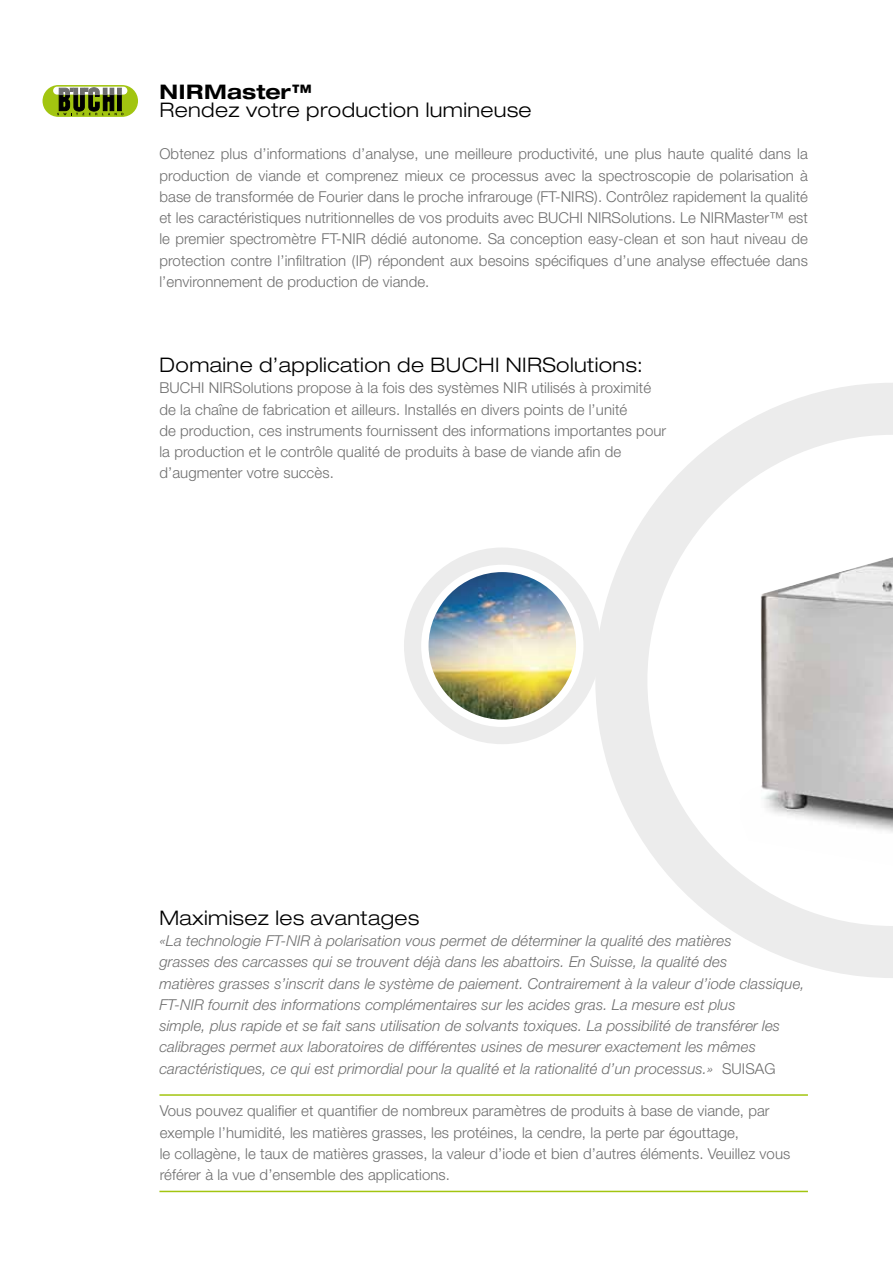
<style>
.page{position:relative;width:893px;height:1263px;background:#fff}
.page>*{position:absolute;margin:0;border:0;box-sizing:border-box;transform-origin:0 0}
.t1{font:300 expanded 20.1px "Helvetica Neue LT Std";letter-spacing:.02em;color:#000}
.t2{font:700 expanded 20.1px "Helvetica Neue LT Std";letter-spacing:.01em;color:#000}
.t3{font:300 15px/21.3px "Helvetica Neue LT Std";letter-spacing:.005em;color:#6e6e6e}
.t4{font:italic 300 15px/21.3px "Helvetica Neue LT Std";letter-spacing:.005em;color:#6e6e6e}
.s1{font-style:normal}
</style>
<div class="page">
<svg style="left:43px;top:85px;width:95px;height:32px"></svg>
<div style="left:53px;top:87px;width:74px;height:8px;background:#fff;border-radius:4px"></div>
<svg style="left:57px;top:88px;width:66px;height:27px"></svg>
<hr style="left:159px;top:1094px;width:649px;height:2px;background:#a2c510">
<hr style="left:159px;top:1191px;width:649px;height:1px;background:#a2c510">
<svg style="left:601px;top:383px;width:292px;height:595px"></svg>
<img style="left:740px;top:557px;width:153px;height:308px">
<svg style="left:404px;top:548px;width:197px;height:196px"></svg>
<img style="left:429px;top:572px;width:147px;height:148px;border-radius:74px">
<h1 class="t2" style="left:159px;top:80px;width:154px">NIRMaster™</h1>
<h1 class="t1" style="left:159px;top:98px;width:374px">Rendez votre production lumineuse</h1>
<p class="t3" style="left:159px;top:143px;width:650px;text-align:justify">Obtenez plus d’informations d’analyse, une meilleure productivité, une plus haute qualité dans la production de viande et comprenez mieux ce processus avec la spectroscopie de polarisation à base de transformée de Fourier dans le proche infrarouge (FT-NIRS). Contrôlez rapidement la qualité et les caractéristiques nutritionnelles de vos produits avec BUCHI NIRSolutions. Le NIRMaster™ est le premier spectromètre FT-NIR dédié autonome. Sa conception easy-clean et son haut niveau de protection contre l’infiltration (IP) répondent aux besoins spécifiques d’une analyse effectuée dans l’environnement de production de viande.</p>
<h1 class="t1" style="left:159px;top:353px;width:485px">Domaine d’application de BUCHI NIRSolutions:</h1>
<p class="t3" style="left:159px;top:377px;width:508px">BUCHI NIRSolutions propose à la fois des systèmes NIR utilisés à proximité de la chaîne de fabrication et ailleurs. Installés en divers points de l’unité<br>de production, ces instruments fournissent des informations importantes pour la production et le contrôle qualité de produits à base de viande afin de d’augmenter votre succès.</p>
<h1 class="t1" style="left:159px;top:906px;width:261px">Maximisez les avantages</h1>
<p class="t4" style="left:159px;top:930px;width:647px">«La technologie FT-NIR à polarisation vous permet de déterminer la qualité des matières<br>grasses des carcasses qui se trouvent déjà dans les abattoirs. En Suisse, la qualité des<br>matières grasses s’inscrit dans le système de paiement. Contrairement à la valeur d’iode classique, FT-NIR fournit des informations complémentaires sur les acides gras. La mesure est plus<br>simple, plus rapide et se fait sans utilisation de solvants toxiques. La possibilité de transférer les calibrages permet aux laboratoires de différentes usines de mesurer exactement les mêmes caractéristiques, ce qui est primordial pour la qualité et la rationalité d’un processus.» <span class="s1">SUISAG</span></p>
<p class="t3" style="left:160px;top:1100px;width:632px">Vous pouvez qualifier et quantifier de nombreux paramètres de produits à base de viande, par exemple l’humidité, les matières grasses, les protéines, la cendre, la perte par égouttage,<br>le collagène, le taux de matières grasses, la valeur d’iode et bien d’autres éléments. Veuillez vous référer à la vue d’ensemble des applications.</p>
</div>
